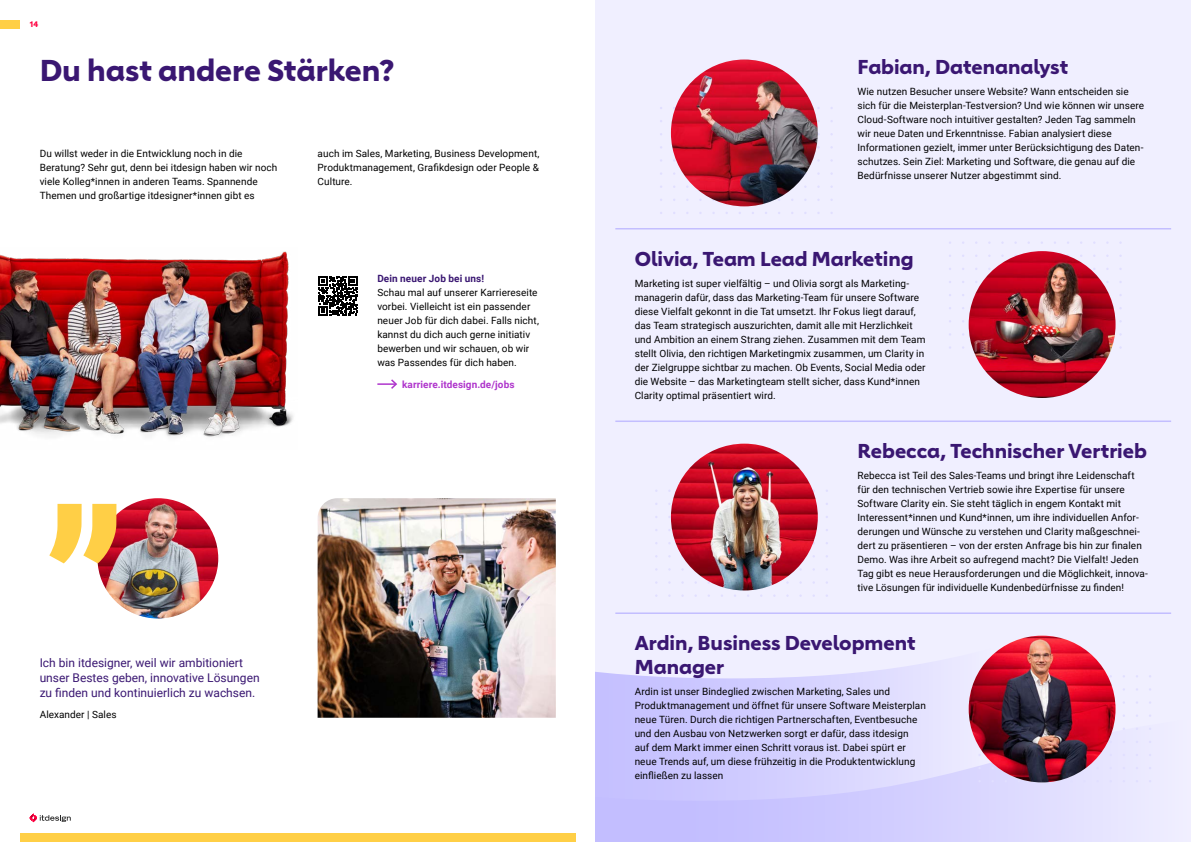
<style>
.page{position:relative;width:1191px;height:842px;background:#fff}
.page>*{position:absolute;margin:0;border:0;box-sizing:border-box;transform-origin:0 0}
.t1{font:700 30px "Carnero";letter-spacing:-.005em;color:#3a1772}
.t2{font:700 20px/24px "Carnero";color:#3a1772}
.t3{font:12px/15px "Roboto";color:#3a1772}
.t4{font:10px/14px "Roboto";letter-spacing:.005em;color:#000}
.t5{font:700 10px "Roboto";letter-spacing:.005em;color:#af35cc}
.t6{font:700 10px "Roboto";letter-spacing:.01em;color:#3a1772}
.t7{font:700 8px "Carnero";color:#ff0040}
</style>
<div class="page">
<div style="left:595px;top:0;width:596px;height:842px;background:#f0efff"></div>
<svg style="left:595px;top:644px;width:521px;height:127px"></svg>
<svg style="left:595px;top:771px;width:529px;height:71px;background:#d2cefe"></svg>
<svg style="left:30px;top:814px;width:41px;height:8px"></svg>
<div style="left:20px;top:833px;width:555px;height:9px;background:#ffcf46"></div>
<div style="left:0;top:20px;width:20px;height:8px;background:#ffcf46"></div>
<img style="left:0;top:251px;width:293px;height:186px">
<img style="left:671px;top:444px;width:147px;height:146px;border-radius:73px">
<img style="left:968px;top:251px;width:147px;height:147px;border-radius:73px">
<img style="left:968px;top:636px;width:147px;height:146px;border-radius:73px">
<hr style="left:615px;top:420px;width:556px;height:2px;background:#c3beff">
<hr style="left:615px;top:612px;width:556px;height:2px;background:#c3beff">
<img style="left:671px;top:60px;width:147px;height:146px;border-radius:73px">
<hr style="left:615px;top:228px;width:556px;height:1px;background:#c3beff">
<img style="left:97px;top:498px;width:121px;height:120px;border-radius:60px">
<svg style="left:49px;top:504px;width:67px;height:59px"></svg>
<img style="left:317px;top:498px;width:239px;height:220px">
<svg style="left:377px;top:379px;width:20px;height:10px"></svg>
<svg style="left:318px;top:276px;width:39px;height:39px"></svg>
<p class="t7" style="left:30px;top:19px;width:10px">14</p>
<h1 class="t1" style="left:40px;top:52px;width:356px">Du hast andere Stärken?</h1>
<p class="t4" style="left:40px;top:146px;width:239px">Du willst weder in die Entwicklung noch in die Beratung? Sehr gut, denn bei itdesign haben wir noch viele Kolleg*innen in anderen Teams. Spannende Themen und großartige itdesigner*innen gibt es</p>
<p class="t4" style="left:317px;top:146px;width:223px;text-align:justify">auch im Sales, Marketing, Business Development, Produktmanagement, Grafikdesign oder People &amp; Culture.</p>
<p class="t3" style="left:40px;top:654px;width:221px">Ich bin itdesigner, weil wir ambitioniert unser Bestes geben, innovative Lösungen zu -finden und kontinuierlich zu wachsen.</p>
<p class="t4" style="left:40px;top:707px;width:78px">Alexander | Sales</p>
<p class="t6" style="left:377px;top:271px;width:108px">Dein neuer Job bei uns!</p>
<p class="t4" style="left:377px;top:285px;width:163px">Schau mal auf unserer Karriereseite vorbei. Vielleicht ist ein passender -neuer Job für dich dabei. Falls nicht, kannst du dich auch gerne initiativ bewerben und wir schauen, ob wir was Passendes für dich haben.</p>
<p class="t5" style="left:402px;top:377px;width:114px">karriere.itdesign.de/jobs</p>
<h2 class="t2" style="left:857px;top:55px;width:212px">Fabian, Datenanalyst</h2>
<p class="t4" style="left:857px;top:84px;width:288px">Wie nutzen Besucher unsere Website? Wann entscheiden sie sich für die Meisterplan-Testversion? Und wie können wir unsere Cloud-Software noch intuitiver gestalten? Jeden Tag sammeln wir neue Daten und Erkenntnisse. Fabian analysiert diese Informationen gezielt, immer unter Berücksichtigung des Daten&shy;schutzes. Sein Ziel: Marketing und Software, die genau auf die Bedürfnisse unserer Nutzer abgestimmt sind.</p>
<h2 class="t2" style="left:634px;top:247px;width:280px">Olivia, Team Lead Marketing</h2>
<p class="t4" style="left:634px;top:276px;width:292px">Marketing ist super vielfältig – und Olivia sorgt als Marketing&shy;managerin dafür, dass das Marketing-Team für unsere Software diese Vielfalt gekonnt in die Tat umsetzt. Ihr Fokus liegt darauf, das Team strategisch auszurichten, damit alle mit Herzlichkeit und Ambition an einem Strang ziehen. Zusammen mit dem Team stellt Olivia, den richtigen Marketingmix zusammen, um Clarity in der Zielgruppe sichtbar zu machen. Ob Events, Social Media oder die Website – das Marketingteam stellt sicher, dass Kund*innen Clarity optimal präsentiert wird.</p>
<h2 class="t2" style="left:857px;top:439px;width:291px">Rebecca, Technischer Vertrieb</h2>
<p class="t4" style="left:857px;top:468px;width:292px">Rebecca ist Teil des Sales-Teams und bringt ihre Leidenschaft für den technischen Vertrieb sowie ihre Expertise für unsere Software Clarity ein. Sie steht täglich in engem Kontakt mit -Interessent*innen und Kund*innen, um ihre individuellen Anfor&shy;derungen und Wünsche zu verstehen und Clarity maßgeschnei&shy;dert zu -präsentieren – von der ersten Anfrage bis hin zur finalen Demo. Was ihre Arbeit so aufregend macht? Die Vielfalt! Jeden Tag gibt es neue Herausforderungen und die Möglichkeit, innova&shy;tive -Lösungen für individuelle Kundenbedürfnisse zu finden!</p>
<h2 class="t2" style="left:634px;top:631px;width:282px">Ardin, Business Development<br>Manager</h2>
<p class="t4" style="left:634px;top:684px;width:293px">Ardin ist unser Bindeglied zwischen Marketing, Sales und Produktmanagement und öffnet für unsere Software Meisterplan neue Türen. Durch die richtigen Partnerschaften, Eventbesuche und den Ausbau von Netzwerken sorgt er dafür, dass itdesign<br>auf dem Markt immer einen Schritt voraus ist. Dabei spürt er neue Trends auf, um diese frühzeitig in die Produktentwicklung -einfließen zu lassen</p>
</div>
